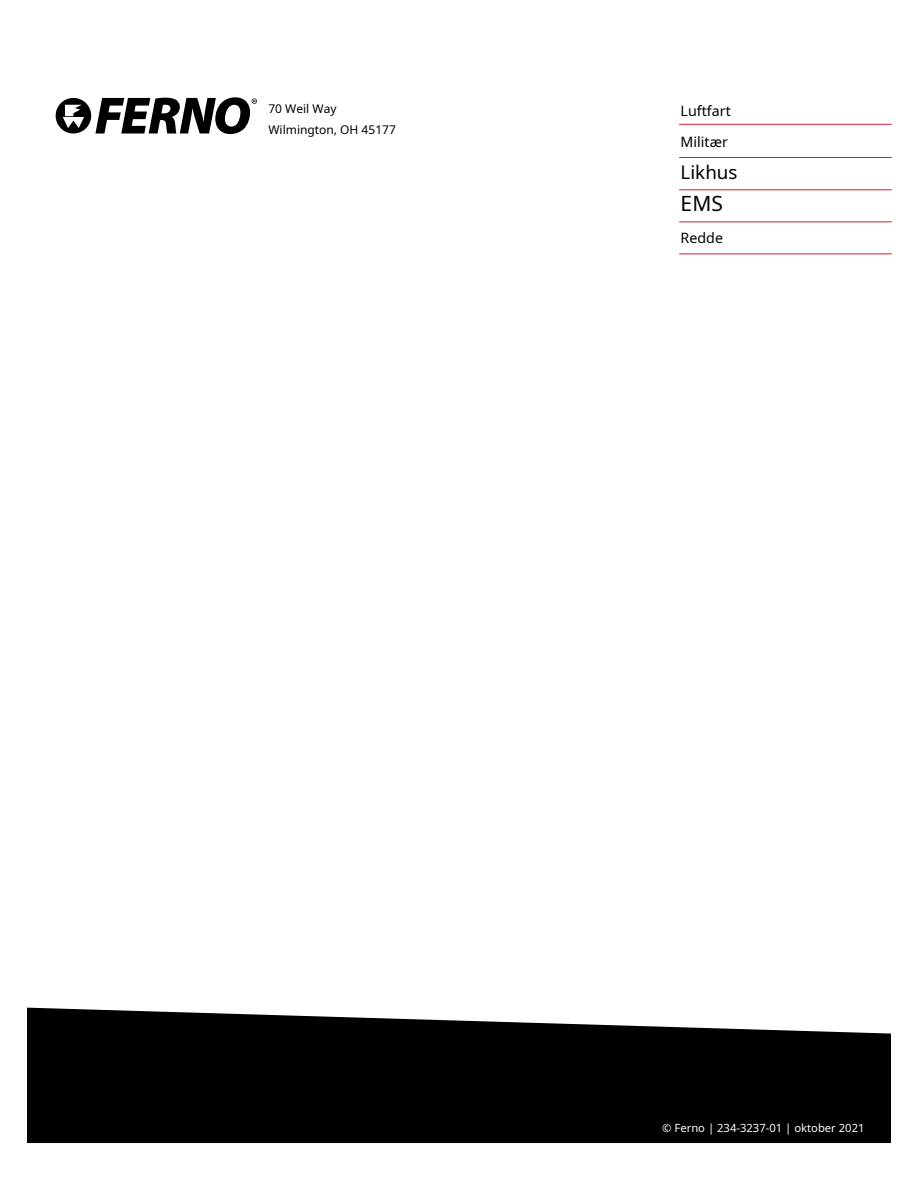
<style>
.page{position:relative;width:918px;height:1188px;background:#fff}
.page>*{position:absolute;margin:0;border:0;box-sizing:border-box;transform-origin:0 0}
.t1{font:21px "Noto Sans";color:#000}
.t2{font:18.75px "Noto Sans";color:#000}
.t3{font:14.25px "Noto Sans";color:#000}
.t4{font:12px/21.8px "Noto Sans";color:#000}
.t5{font:11.25px "Noto Sans";color:#fff}
</style>
<div class="page">
<div style="left:56px;top:98px;width:35px;height:35px;background:#000;border-radius:50%"></div>
<svg style="left:63px;top:105px;width:21px;height:23px"></svg>
<svg style="left:95px;top:97px;width:162px;height:37px"></svg>
<svg style="left:27px;top:1008px;width:864px;height:135px;background:#171717"></svg>
<hr style="left:679px;top:124px;width:213px;height:1px;background:#da1a32">
<hr style="left:679px;top:157px;width:213px;height:1px;background:#da1a32">
<hr style="left:679px;top:189px;width:213px;height:1px;background:#da1a32">
<hr style="left:679px;top:221px;width:213px;height:1px;background:#da1a32">
<hr style="left:679px;top:254px;width:213px;height:1px;background:#da1a32">
<p class="t4" style="left:268px;top:97px;width:129px">70 Weil Way<br>Wilmington, OH 45177</p>
<p class="t3" style="left:681px;top:100px;width:52px">Luftfart</p>
<p class="t3" style="left:681px;top:132px;width:49px">Militær</p>
<h2 class="t2" style="left:681px;top:159px;width:58px">Likhus</h2>
<h1 class="t1" style="left:681px;top:189px;width:44px">EMS</h1>
<p class="t3" style="left:681px;top:228px;width:44px">Redde</p>
<p class="t5" style="left:662px;top:1120px;width:204px">© Ferno | 234-3237-01 | oktober 2021</p>
</div>
